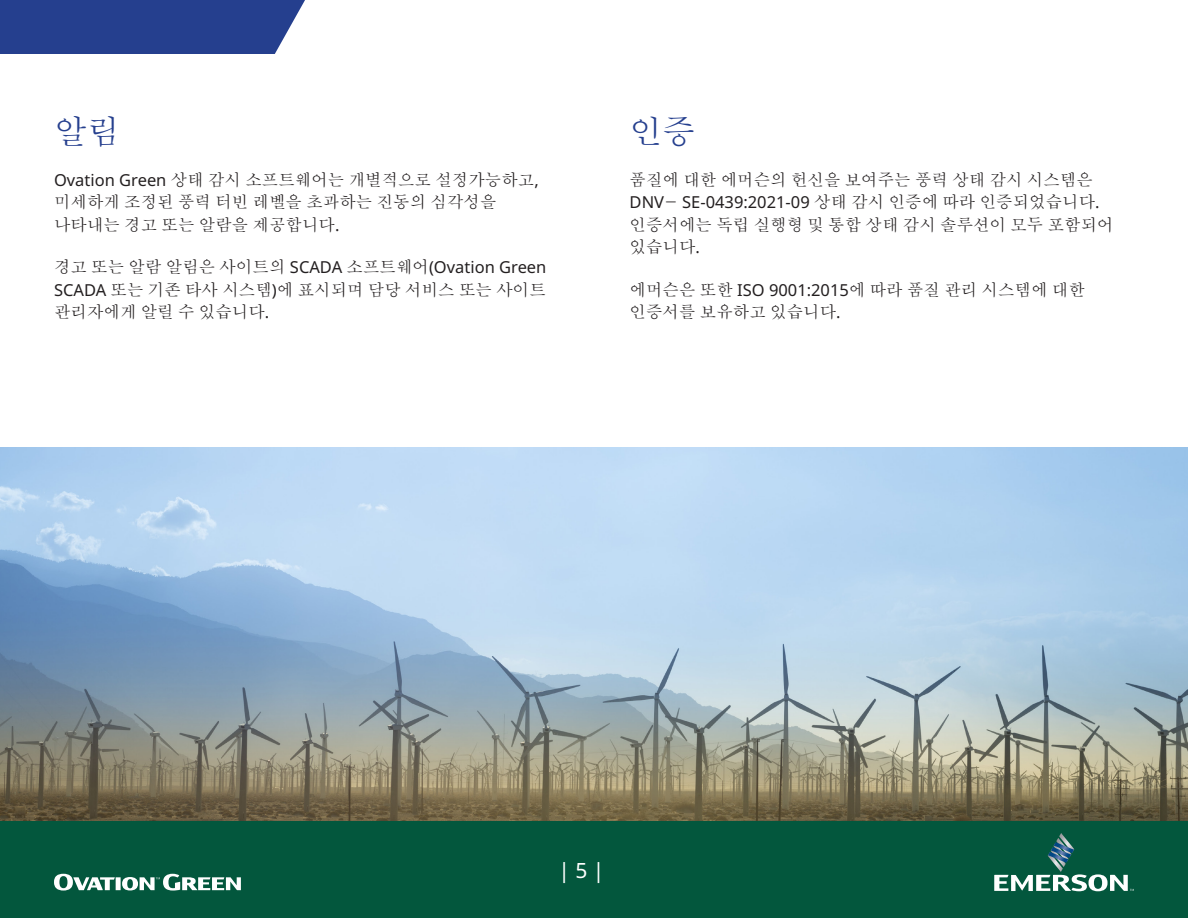
<style>
.page{position:relative;width:1188px;height:918px;background:#fff}
.page>*{position:absolute;margin:0;border:0;box-sizing:border-box;transform-origin:0 0}
.t1{font:500 33px "Adobe Myungjo Std";color:#253f8e}
.t2{font:21px "Noto Sans";color:#fff}
.t3{font:500 16.5px/22.5px "Adobe Myungjo Std";color:#231f20}
.s1{font-family:"Noto Sans";font-weight:400}
</style>
<div class="page">
<img style="left:0;top:447px;width:1188px;height:375px">
<div style="left:0;top:822px;width:1188px;height:96px;background:#03573d"></div>
<div style="left:0;top:0;width:305px;height:54px;background:#253f8e"></div>
<svg style="left:994px;top:833px;width:140px;height:58px"></svg>
<svg style="left:54px;top:874px;width:187px;height:17px"></svg>
<p class="t1" style="left:54px;top:115px;width:67px">알림</p>
<p class="t3" style="left:54px;top:169px;width:486px"><span class="s1">Ovation Green</span> 상태 감시 소프트웨어는 개별적으로 설정가능하고<span class="s1">, </span>미세하게 조정된 풍력 터빈 레벨을 초과하는 진동의 심각성을 나타내는 경고 또는 알람을 제공합니다<span class="s1">.</span></p>
<p class="t3" style="left:54px;top:256px;width:494px;text-align:justify">경고 또는 알람 알림은 사이트의 <span class="s1">SCADA</span> 소프트웨어<span class="s1">(Ovation Green SCADA</span> 또는 기존 타사 시스템<span class="s1">)</span>에 표시되며 담당 서비스 또는 사이트 관리자에게 알릴 수 있습니다<span class="s1">.</span></p>
<p class="t1" style="left:630px;top:115px;width:67px">인증</p>
<p class="t3" style="left:630px;top:169px;width:486px">품질에 대한 에머슨의 헌신을 보여주는 풍력 상태 감시 시스템은<br><span class="s1">DNV</span>‑ <span class="s1">SE-0439:2021-09</span> 상태 감시 인증에 따라 인증되었습니다<span class="s1">. </span>인증서에는 독립 실행형 및 통합 상태 감시 솔루션이 모두 포함되어 있습니다<span class="s1">.</span></p>
<p class="t3" style="left:630px;top:278px;width:457px">에머슨은 또한 <span class="s1">ISO 9001:2015</span>에 따라 품질 관리 시스템에 대한 인증서를 보유하고 있습니다<span class="s1">.</span></p>
<p class="t2" style="left:558px;top:859px;width:48px">| 5 |</p>
</div>
